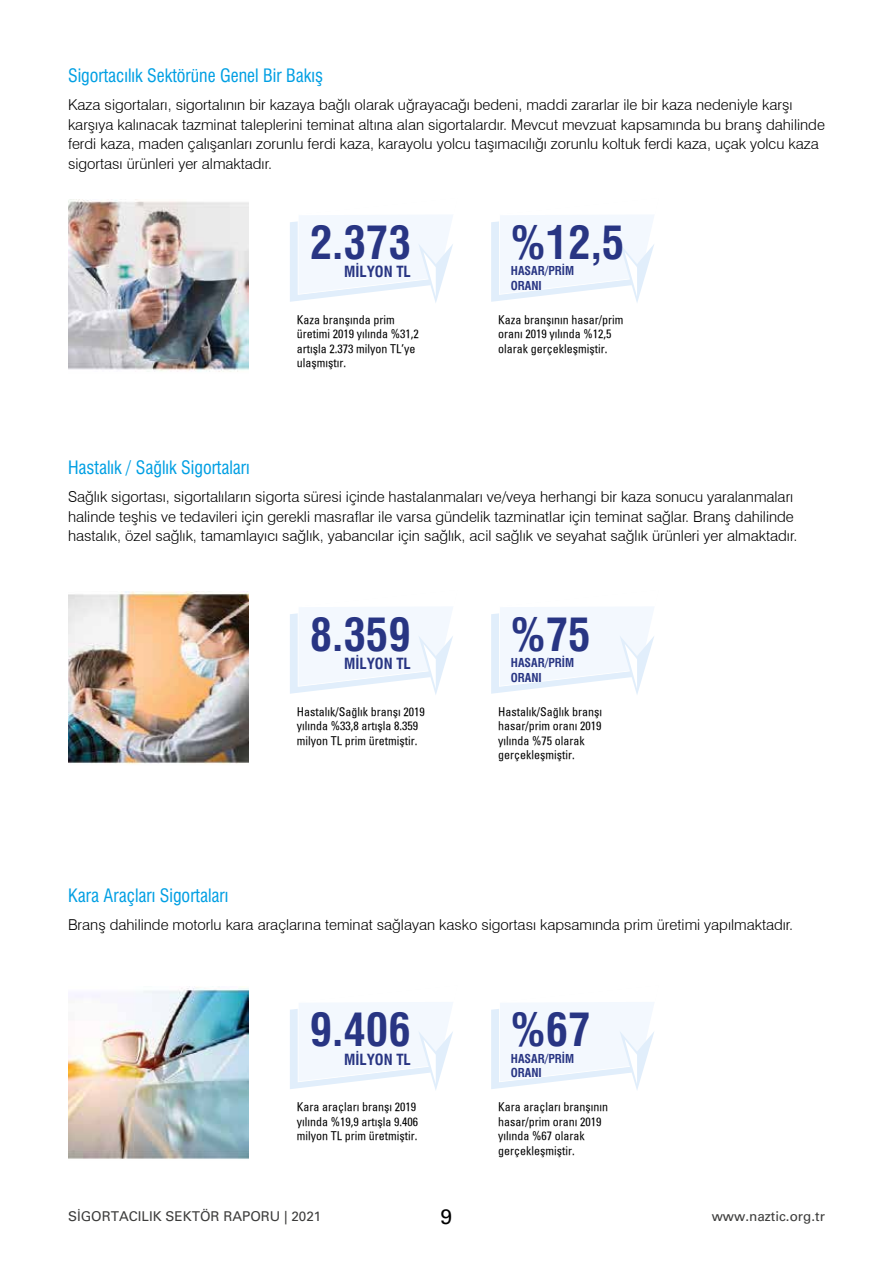
<style>
.page{position:relative;width:893px;height:1263px;background:#fff}
.page>*{position:absolute;margin:0;border:0;box-sizing:border-box;transform-origin:0 0}
.t1{font:700 condensed 45px "Swiss 721 BT";color:#283583}
.t2{font:21px "Univers";color:#000}
.t3{font:18px "Swis 721 BT Condensed 2";color:#009fe3}
.t4{font:300 15px/19.5px "Swiss 721 BT";color:#000}
.t5{font:700 condensed 15px "Swiss 721 BT";color:#283583}
.t6{font:13.5px "Univers";color:#3c3c3b}
.t7{font:condensed 12px/14.4px "Univers";color:#000}
.t8{font:700 condensed 12px/14.4px "Swiss 721 BT";color:#283583}
</style>
<div class="page">
<img style="left:68px;top:199px;width:180px;height:173px">
<svg style="left:290px;top:215px;width:163px;height:88px"></svg>
<svg style="left:491px;top:215px;width:163px;height:88px"></svg>
<img style="left:68px;top:591px;width:180px;height:174px">
<svg style="left:290px;top:607px;width:163px;height:88px"></svg>
<svg style="left:491px;top:607px;width:163px;height:88px"></svg>
<img style="left:68px;top:986px;width:180px;height:173px">
<svg style="left:290px;top:1002px;width:163px;height:88px"></svg>
<svg style="left:491px;top:1002px;width:163px;height:88px"></svg>
<p class="t3" style="left:68px;top:65px;width:257px">Sigortacılık Sektörüne Genel Bir Bakış</p>
<p class="t4" style="left:68px;top:95px;width:758px">Kaza sigortaları, sigortalının bir kazaya bağlı olarak uğrayacağı bedeni, maddi zararlar ile bir kaza nedeniyle karşı karşıya kalınacak tazminat taleplerini teminat altına alan sigortalardır. Mevcut mevzuat kapsamında bu branş dahilinde ferdi kaza, maden çalışanları zorunlu ferdi kaza, karayolu yolcu taşımacılığı zorunlu koltuk ferdi kaza, uçak yolcu kaza sigortası ürünleri yer almaktadır.</p>
<h1 class="t1" style="left:310px;top:215px;width:103px">2.373</h1>
<h1 class="t1" style="left:511px;top:215px;width:115px">%12,5</h1>
<p class="t5" style="left:344px;top:263px;width:68px">MİLYON TL</p>
<p class="t8" style="left:511px;top:264px;width:65px">HASAR/PRİM<br>ORANI</p>
<p class="t7" style="left:297px;top:312px;width:123px">Kaza branşında prim üretimi 2019 yılında %31,2 artışla 2.373 milyon TL’ye ulaşmıştır.</p>
<p class="t7" style="left:498px;top:312px;width:127px">Kaza branşının hasar/prim oranı 2019 yılında %12,5 olarak gerçekleşmiştir.</p>
<p class="t3" style="left:68px;top:457px;width:183px">Hastalık / Sağlık Sigortaları</p>
<p class="t4" style="left:68px;top:487px;width:731px">Sağlık sigortası, sigortalıların sigorta süresi içinde hastalanmaları ve/veya herhangi bir kaza sonucu yaralanmaları halinde teşhis ve tedavileri için gerekli masraflar ile varsa gündelik tazminatlar için teminat sağlar. Branş dahilinde hastalık, özel sağlık, tamamlayıcı sağlık, yabancılar için sağlık, acil sağlık ve seyahat sağlık ürünleri yer almaktadır.</p>
<h1 class="t1" style="left:310px;top:607px;width:103px">8.359</h1>
<h1 class="t1" style="left:511px;top:607px;width:81px">%75</h1>
<p class="t5" style="left:344px;top:655px;width:68px">MİLYON TL</p>
<p class="t8" style="left:511px;top:656px;width:65px">HASAR/PRİM<br>ORANI</p>
<p class="t7" style="left:297px;top:704px;width:129px">Hastalık/Sağlık branşı 2019 yılında %33,8 artışla 8.359 milyon TL prim üretmiştir.</p>
<p class="t7" style="left:498px;top:704px;width:105px">Hastalık/Sağlık branşı hasar/prim oranı 2019 yılında %75 olarak gerçekleşmiştir.</p>
<p class="t3" style="left:68px;top:884px;width:162px">Kara Araçları Sigortaları</p>
<p class="t4" style="left:68px;top:914px;width:727px">Branş dahilinde motorlu kara araçlarına teminat sağlayan kasko sigortası kapsamında prim üretimi yapılmaktadır.</p>
<h1 class="t1" style="left:310px;top:1003px;width:103px">9.406</h1>
<h1 class="t1" style="left:511px;top:1003px;width:81px">%67</h1>
<p class="t5" style="left:344px;top:1050px;width:68px">MİLYON TL</p>
<p class="t8" style="left:511px;top:1051px;width:65px">HASAR/PRİM<br>ORANI</p>
<p class="t7" style="left:297px;top:1100px;width:123px">Kara araçları branşı 2019 yılında %19,9 artışla 9.406 milyon TL prim üretmiştir.</p>
<p class="t7" style="left:498px;top:1100px;width:111px">Kara araçları branşının hasar/prim oranı 2019 yılında %67 olarak gerçekleşmiştir.</p>
<p class="t6" style="left:68px;top:1208px;width:255px">SİGORTACILIK SEKTÖR RAPORU | 2021</p>
<h2 class="t2" style="left:441px;top:1204px;width:13px">9</h2>
<p class="t6" style="left:712px;top:1208px;width:115px">www.naztic.org.tr</p>
</div>
